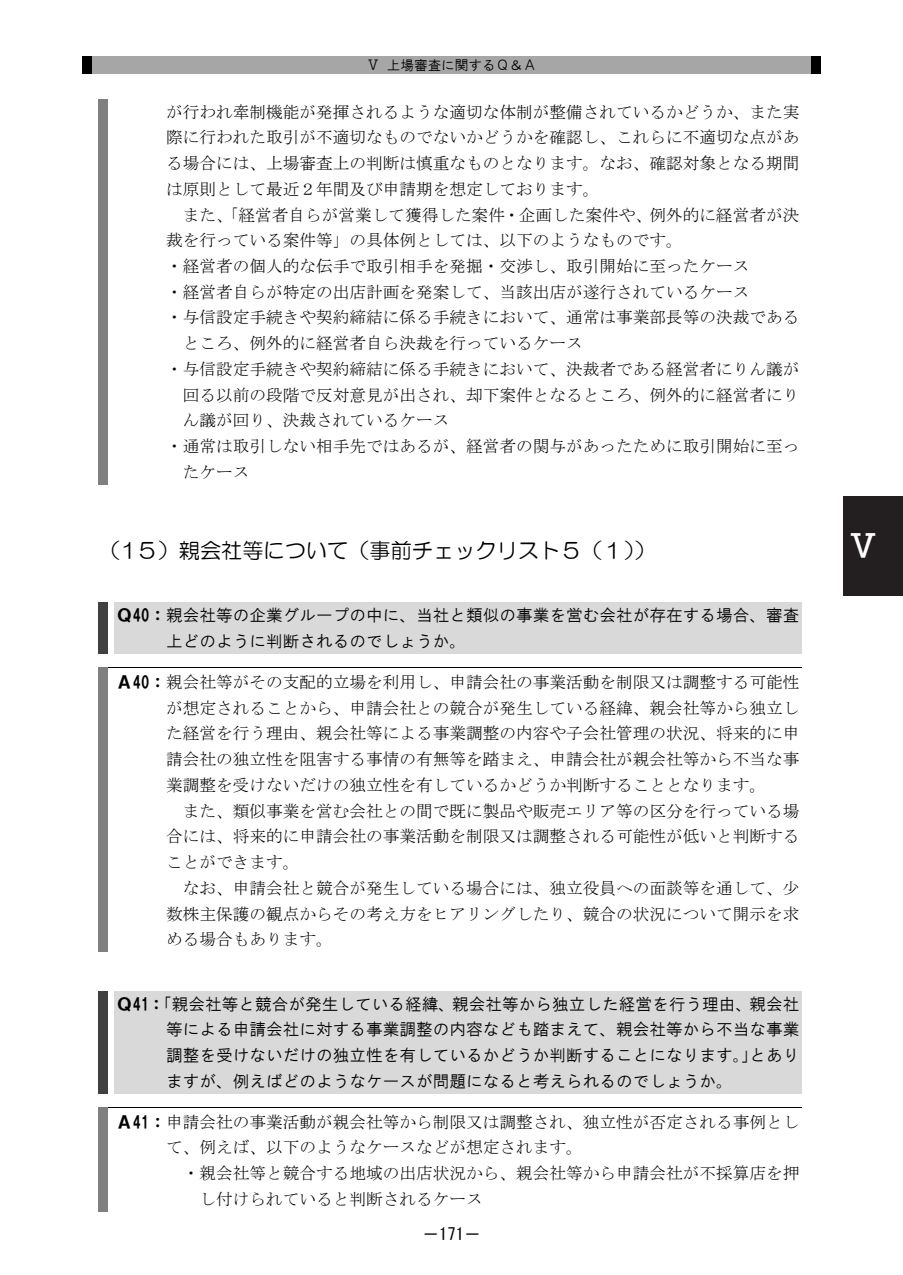
<style>
.page{position:relative;width:903px;height:1275px;background:#fff}
.page>*{position:absolute;margin:0;border:0;box-sizing:border-box;transform-origin:0 0}
.t1{font:35px "MS Gothic";color:#fff}
.t2{font:21.18px "HG Maru Gothic MPRO";color:#000}
.t3{font:16.62px "MS Mincho";color:#000}
.t4{font:16.62px/25.7px "HG Gothic M";color:#000}
.t5{font:16.62px "MS Gothic";color:#000}
.t6{font:13.65px "HG Gothic M";color:#000}
.s1{font-family:"HG Soei Kakugothic UB"}
</style>
<div class="page">
<div style="left:91px;top:56px;width:721px;height:18px;background:#a6a6a6"></div>
<div style="left:82px;top:56px;width:9px;height:18px;background:#000"></div>
<div style="left:812px;top:56px;width:9px;height:18px;background:#000"></div>
<div style="left:99px;top:99px;width:9px;height:25px;background:#808080"></div>
<div style="left:99px;top:124px;width:9px;height:26px;background:#808080"></div>
<div style="left:99px;top:150px;width:9px;height:26px;background:#808080"></div>
<div style="left:99px;top:176px;width:9px;height:26px;background:#808080"></div>
<div style="left:99px;top:202px;width:9px;height:25px;background:#808080"></div>
<div style="left:99px;top:227px;width:9px;height:26px;background:#808080"></div>
<div style="left:99px;top:253px;width:9px;height:26px;background:#808080"></div>
<div style="left:99px;top:279px;width:9px;height:26px;background:#808080"></div>
<div style="left:99px;top:305px;width:9px;height:25px;background:#808080"></div>
<div style="left:99px;top:330px;width:9px;height:26px;background:#808080"></div>
<div style="left:99px;top:356px;width:9px;height:26px;background:#808080"></div>
<div style="left:99px;top:382px;width:9px;height:26px;background:#808080"></div>
<div style="left:99px;top:408px;width:9px;height:25px;background:#808080"></div>
<div style="left:99px;top:433px;width:9px;height:26px;background:#808080"></div>
<div style="left:99px;top:459px;width:9px;height:26px;background:#808080"></div>
<div style="left:114px;top:602px;width:687px;height:26px;background:#d9d9d9"></div>
<div style="left:99px;top:602px;width:9px;height:26px;background:#404040"></div>
<div style="left:114px;top:628px;width:687px;height:26px;background:#d9d9d9"></div>
<div style="left:99px;top:628px;width:9px;height:26px;background:#404040"></div>
<hr style="left:99px;top:667px;width:702px;height:1px;background:#000">
<div style="left:99px;top:667px;width:9px;height:28px;background:#808080"></div>
<div style="left:99px;top:695px;width:9px;height:26px;background:#808080"></div>
<div style="left:99px;top:721px;width:9px;height:25px;background:#808080"></div>
<div style="left:99px;top:746px;width:9px;height:26px;background:#808080"></div>
<div style="left:99px;top:772px;width:9px;height:26px;background:#808080"></div>
<div style="left:99px;top:798px;width:9px;height:25px;background:#808080"></div>
<div style="left:99px;top:823px;width:9px;height:26px;background:#808080"></div>
<div style="left:99px;top:849px;width:9px;height:26px;background:#808080"></div>
<div style="left:99px;top:875px;width:9px;height:26px;background:#808080"></div>
<div style="left:99px;top:901px;width:9px;height:25px;background:#808080"></div>
<div style="left:99px;top:926px;width:9px;height:26px;background:#808080"></div>
<div style="left:114px;top:991px;width:687px;height:25px;background:#d9d9d9"></div>
<div style="left:99px;top:991px;width:9px;height:25px;background:#404040"></div>
<div style="left:114px;top:1016px;width:687px;height:26px;background:#d9d9d9"></div>
<div style="left:99px;top:1016px;width:9px;height:26px;background:#404040"></div>
<div style="left:114px;top:1042px;width:687px;height:26px;background:#d9d9d9"></div>
<div style="left:99px;top:1042px;width:9px;height:26px;background:#404040"></div>
<div style="left:114px;top:1068px;width:687px;height:26px;background:#d9d9d9"></div>
<div style="left:99px;top:1068px;width:9px;height:26px;background:#404040"></div>
<hr style="left:99px;top:1107px;width:702px;height:1px;background:#000">
<div style="left:99px;top:1107px;width:9px;height:28px;background:#808080"></div>
<div style="left:99px;top:1135px;width:9px;height:25px;background:#808080"></div>
<div style="left:99px;top:1160px;width:9px;height:26px;background:#808080"></div>
<div style="left:99px;top:1186px;width:9px;height:26px;background:#808080"></div>
<div style="left:843px;top:496px;width:60px;height:99px;background:#231f20"></div>
<p class="t6" style="left:366px;top:58px;width:172px">Ⅴ 上場審査に関するＱ＆Ａ</p>
<p class="t3" style="left:166px;top:103px;width:635px">が行われ牽制機能が発揮されるような適切な体制が整備されているかどうか、また実</p>
<p class="t3" style="left:166px;top:129px;width:635px">際に行われた取引が不適切なものでないかどうかを確認し、これらに不適切な点があ</p>
<p class="t3" style="left:166px;top:155px;width:635px">る場合には、上場審査上の判断は慎重なものとなります。なお、確認対象となる期間</p>
<p class="t3" style="left:166px;top:180px;width:435px">は原則として最近２年間及び申請期を想定しております。</p>
<p class="t3" style="left:183px;top:206px;width:618px">また、「経営者自らが営業して獲得した案件・企画した案件や、例外的に経営者が決</p>
<p class="t3" style="left:166px;top:232px;width:518px">裁を行っている案件等」の具体例としては、以下のようなものです。</p>
<p class="t3" style="left:166px;top:258px;width:585px">・経営者の個人的な伝手で取引相手を発掘・交渉し、取引開始に至ったケース</p>
<p class="t3" style="left:166px;top:283px;width:585px">・経営者自らが特定の出店計画を発案して、当該出店が遂行されているケース</p>
<p class="t3" style="left:166px;top:309px;width:635px">・与信設定手続きや契約締結に係る手続きにおいて、通常は事業部長等の決裁である</p>
<p class="t3" style="left:183px;top:335px;width:401px">ところ、例外的に経営者自ら決裁を行っているケース</p>
<p class="t3" style="left:166px;top:361px;width:635px">・与信設定手続きや契約締結に係る手続きにおいて、決裁者である経営者にりん議が</p>
<p class="t3" style="left:183px;top:386px;width:618px">回る以前の段階で反対意見が出され、却下案件となるところ、例外的に経営者にり</p>
<p class="t3" style="left:183px;top:412px;width:268px">ん議が回り、決裁されているケース</p>
<p class="t3" style="left:166px;top:438px;width:635px">・通常は取引しない相手先ではあるが、経営者の関与があったために取引開始に至っ</p>
<p class="t3" style="left:183px;top:464px;width:68px">たケース</p>
<p class="t2" style="left:100px;top:539px;width:557px">（1５）親会社等について（事前チェックリスト５（１））</p>
<p class="t4" style="left:166px;top:602px;width:635px;text-indent:-50px"><span class="s1">Ｑ40：</span>親会社等の企業グループの中に、当社と類似の事業を営む会社が存在する場合、審査上どのように判断されるのでしょうか。</p>
<p class="t3" style="left:116px;top:674px;width:685px"><span class="s1">Ａ40：</span>親会社等がその支配的立場を利用し、申請会社の事業活動を制限又は調整する可能性</p>
<p class="t3" style="left:166px;top:699px;width:635px">が想定されることから、申請会社との競合が発生している経緯、親会社等から独立し</p>
<p class="t3" style="left:166px;top:725px;width:635px">た経営を行う理由、親会社等による事業調整の内容や子会社管理の状況、将来的に申</p>
<p class="t3" style="left:166px;top:751px;width:635px">請会社の独立性を阻害する事情の有無等を踏まえ、申請会社が親会社等から不当な事</p>
<p class="t3" style="left:166px;top:777px;width:601px">業調整を受けないだけの独立性を有しているかどうか判断することとなります。</p>
<p class="t3" style="left:183px;top:802px;width:618px">また、類似事業を営む会社との間で既に製品や販売エリア等の区分を行っている場</p>
<p class="t3" style="left:166px;top:828px;width:635px">合には、将来的に申請会社の事業活動を制限又は調整される可能性が低いと判断する</p>
<p class="t3" style="left:166px;top:854px;width:135px">ことができます。</p>
<p class="t3" style="left:183px;top:879px;width:618px">なお、申請会社と競合が発生している場合には、独立役員への面談等を通して、少</p>
<p class="t3" style="left:166px;top:905px;width:635px">数株主保護の観点からその考え方をヒアリングしたり、競合の状況について開示を求</p>
<p class="t3" style="left:166px;top:931px;width:168px">める場合もあります。</p>
<p class="t4" style="left:166px;top:991px;width:635px;text-align:justify;text-indent:-50px"><span class="s1">Ｑ41：</span>「親会社等と競合が発生している経緯、親会社等から独立した経営を行う理由、親会社等による申請会社に対する事業調整の内容なども踏まえて、親会社等から不当な事業調整を受けないだけの独立性を有しているかどうか判断することになります。」とありますが、例えばどのようなケースが問題になると考えられるのでしょうか。</p>
<p class="t3" style="left:116px;top:1113px;width:685px"><span class="s1">Ａ41：</span>申請会社の事業活動が親会社等から制限又は調整され、独立性が否定される事例とし</p>
<p class="t3" style="left:166px;top:1139px;width:418px">て、例えば、以下のようなケースなどが想定されます。</p>
<p class="t3" style="left:183px;top:1165px;width:618px">・親会社等と競合する地域の出店状況から、親会社等から申請会社が不採算店を押</p>
<p class="t3" style="left:199px;top:1191px;width:285px">し付けられていると判断されるケース</p>
<p class="t5" style="left:422px;top:1226px;width:60px">－171－</p>
<h1 class="t1" style="left:846px;top:528px;width:31px">Ⅴ</h1>
</div>
